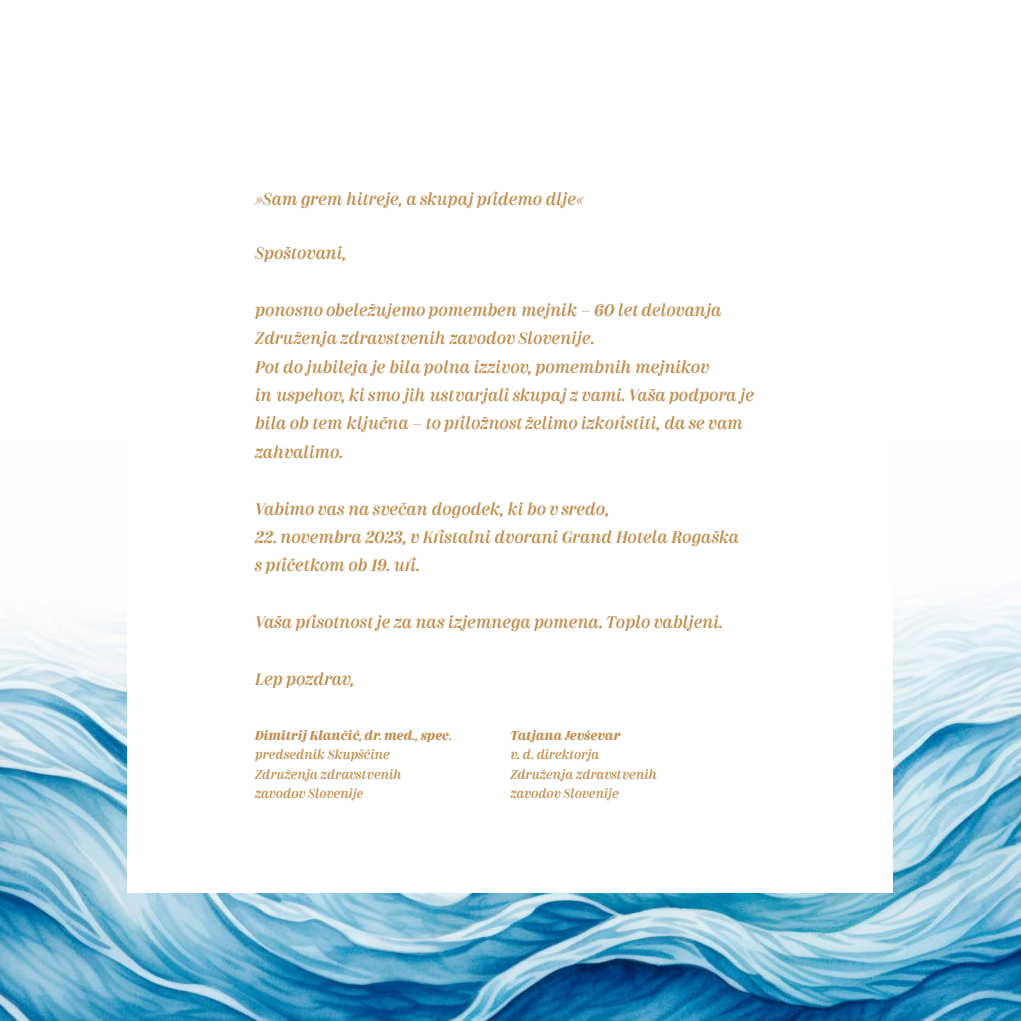
<style>
.page{position:relative;width:1021px;height:1021px;background:#fff}
.page>*{position:absolute;margin:0;border:0;box-sizing:border-box;transform-origin:0 0}
.t1{font:italic 14.62px/28.3px "Couturier";color:#c18d4d}
.t2{font:italic 11.25px/19.1px "Couturier";color:#c18d4d}
.t3{font:italic 700 11.25px "Couturier";color:#c18d4d}
</style>
<div class="page">
<img style="left:0;top:594px;width:1020px;height:426px">
<div style="left:128px;top:128px;width:765px;height:765px;background:#fff"></div>
<p class="t1" style="left:255px;top:185px;width:330px">»Sam grem hitreje, a skupaj pridemo dlje«</p>
<p class="t1" style="left:255px;top:240px;width:93px">Spoštovani,</p>
<p class="t1" style="left:255px;top:297px;width:500px">ponosno obeležujemo pomemben mejnik – 60 let delovanja Združenja zdravstvenih zavodov Slovenije.<br>Pot do jubileja je bila polna izzivov, pomembnih mejnikov<br>in uspehov, ki smo jih ustvarjali skupaj z vami. Vaša podpora je bila ob tem ključna – to priložnost želimo izkoristiti, da se vam zahvalimo.</p>
<p class="t1" style="left:255px;top:495px;width:356px">Vabimo vas na svečan dogodek, ki bo v sredo,</p>
<p class="t1" style="left:255px;top:523px;width:485px">22. novembra 2023, v Kristalni dvorani Grand Hotela Rogaška s pričetkom ob 19. uri.</p>
<p class="t1" style="left:255px;top:608px;width:469px">Vaša prisotnost je za nas izjemnega pomena. Toplo vabljeni.</p>
<p class="t1" style="left:255px;top:665px;width:101px">Lep pozdrav,</p>
<p class="t3" style="left:255px;top:729px;width:198px">Dimitrij Klančič, dr. med., spec.</p>
<p class="t2" style="left:255px;top:746px;width:148px">predsednik Skupščine<br>Združenja zdravstvenih zavodov Slovenije</p>
<p class="t3" style="left:510px;top:729px;width:110px">Tatjana Jevševar</p>
<p class="t2" style="left:510px;top:746px;width:148px">v. d. direktorja<br>Združenja zdravstvenih zavodov Slovenije</p>
</div>
